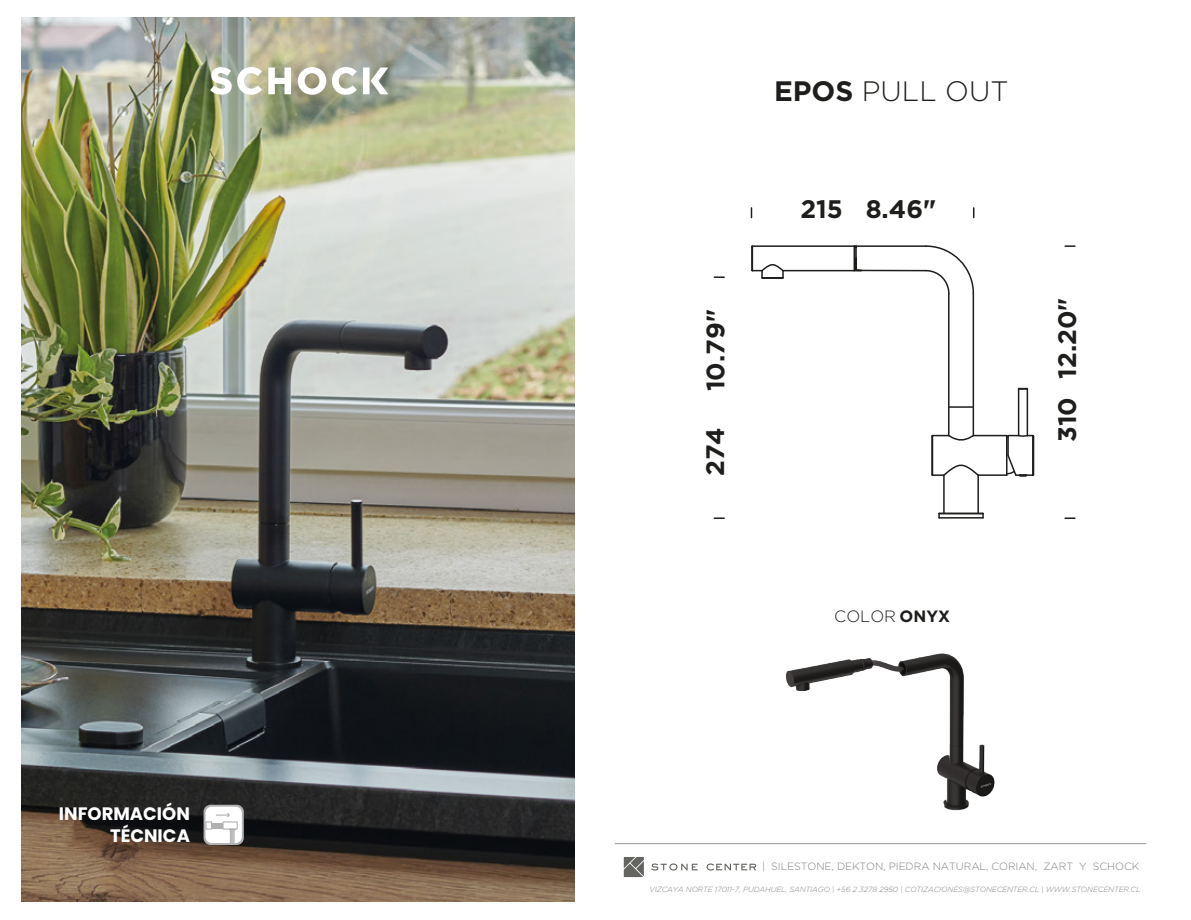
<style>
.page{position:relative;width:1191px;height:920px;background:#fff}
.page>*{position:absolute;margin:0;border:0;box-sizing:border-box;transform-origin:0 0}
.t1{font:300 28.05px "Gotham";color:#1e1e1c}
.t2{font:700 25.35px "Gotham";color:#1e1e1c}
.t3{font:700 18px/21.6px "Poppins";color:#fff;text-align:right}
.t4{font:300 16.35px "Gotham";color:#1e1e1c}
.t5{font:300 10.5px "Gotham";letter-spacing:-.005em;color:#7f8081}
.t6{font:italic 300 7.5px "Gotham";letter-spacing:-.005em;color:#7f8081}
.s1{font-weight:700}
</style>
<div class="page">
<img style="left:21px;top:17px;width:553px;height:884px">
<div style="left:204px;top:804px;width:40px;height:40px;border:2px solid #b2b1b1;border-radius:6px"></div>
<div style="left:205px;top:806px;width:37px;height:36px;background:#fff;border-radius:6px"></div>
<div style="left:222px;top:821px;width:16px;height:8px;border:1px solid #b2b1b1"></div>
<svg style="left:205px;top:813px;width:31px;height:31px"></svg>
<svg style="left:651px;top:863px;width:105px;height:7px"></svg>
<svg style="left:624px;top:857px;width:20px;height:19px"></svg>
<svg style="left:210px;top:67px;width:52px;height:28px"></svg>
<svg style="left:268px;top:67px;width:23px;height:27px"></svg>
<svg style="left:298px;top:67px;width:28px;height:28px"></svg>
<svg style="left:332px;top:67px;width:25px;height:28px"></svg>
<div style="left:363px;top:67px;width:7px;height:27px;background:#fff"></div>
<svg style="left:371px;top:67px;width:17px;height:27px"></svg>
<hr style="left:615px;top:843px;width:531px;height:1px;background:#98989a">
<svg style="left:714px;top:276px;width:10px;height:2px"></svg>
<svg style="left:714px;top:517px;width:10px;height:2px"></svg>
<svg style="left:1065px;top:245px;width:10px;height:2px"></svg>
<svg style="left:1065px;top:517px;width:10px;height:2px"></svg>
<hr style="left:783px;top:270px;width:71px;height:1px;background:#1d1d1b">
<hr style="left:752px;top:245px;width:102px;height:2px;background:#1d1d1b">
<svg style="left:854px;top:245px;width:121px;height:50px"></svg>
<svg style="left:751px;top:245px;width:34px;height:34px"></svg>
<hr style="left:939px;top:517px;width:44px;height:1px;background:#1d1d1b">
<hr style="left:939px;top:512px;width:44px;height:2px;background:#1d1d1b">
<hr style="left:978px;top:474px;width:29px;height:2px;background:#1d1d1b">
<hr style="left:931px;top:436px;width:2px;height:38px;background:#1d1d1b">
<hr style="left:973px;top:434px;width:34px;height:2px;background:#1d1d1b">
<hr style="left:943px;top:475px;width:2px;height:38px;background:#1d1d1b">
<hr style="left:948px;top:293px;width:2px;height:142px;background:#1d1d1b">
<svg style="left:949px;top:406px;width:24px;height:1px"></svg>
<hr style="left:973px;top:293px;width:1px;height:142px;background:#1d1d1b">
<hr style="left:977px;top:475px;width:2px;height:38px;background:#1d1d1b">
<hr style="left:1006px;top:435px;width:1px;height:40px;background:#1d1d1b">
<hr style="left:1007px;top:435px;width:2px;height:20px;background:#1d1d1b">
<hr style="left:1018px;top:389px;width:1px;height:46px;background:#1d1d1b">
<hr style="left:1027px;top:389px;width:1px;height:46px;background:#1d1d1b">
<hr style="left:1032px;top:435px;width:2px;height:40px;background:#1d1d1b">
<svg style="left:931px;top:433px;width:44px;height:7px"></svg>
<svg style="left:1005px;top:453px;width:30px;height:24px"></svg>
<svg style="left:1007px;top:433px;width:28px;height:5px"></svg>
<svg style="left:931px;top:461px;width:49px;height:16px"></svg>
<img style="left:786px;top:653px;width:209px;height:158px">
<h3 class="t3" style="left:59px;top:802px;width:133px">INFORMACIÓN<br>TÉCNICA</h3>
<h1 class="t1" style="left:774px;top:76px;width:236px"><span class="s1">EPOS</span> PULL OUT</h1>
<h2 class="t2" style="left:800px;top:194px;width:44px">215</h2>
<h2 class="t2" style="left:866px;top:194px;width:72px">8.46"</h2>
<h2 class="t2" style="left:701px;top:391px;width:84px;rotate:-90deg">10.79"</h2>
<h2 class="t2" style="left:1053px;top:378px;width:83px;rotate:-90deg">12.20"</h2>
<h2 class="t2" style="left:701px;top:476px;width:50px;rotate:-90deg">274</h2>
<h3 class="t4" style="left:834px;top:607px;width:117px">COLOR <span class="s1">ONYX</span></h3>
<h2 class="t2" style="left:1052px;top:442px;width:46px;rotate:-90deg">310</h2>
<h3 class="t5" style="left:762px;top:860px;width:379px">| SILESTONE, DEKTON, PIEDRA NATURAL, CORIAN, ZART Y SCHOCK</h3>
<p class="t6" style="left:650px;top:885px;width:492px">VIZCAYA NORTE 17011-7, PUDAHUEL, SANTIAGO | +56 2 3278 2950 | COTIZACIONES@STONECENTER.CL | WWW.STONECENTER.CL</p>
</div>
